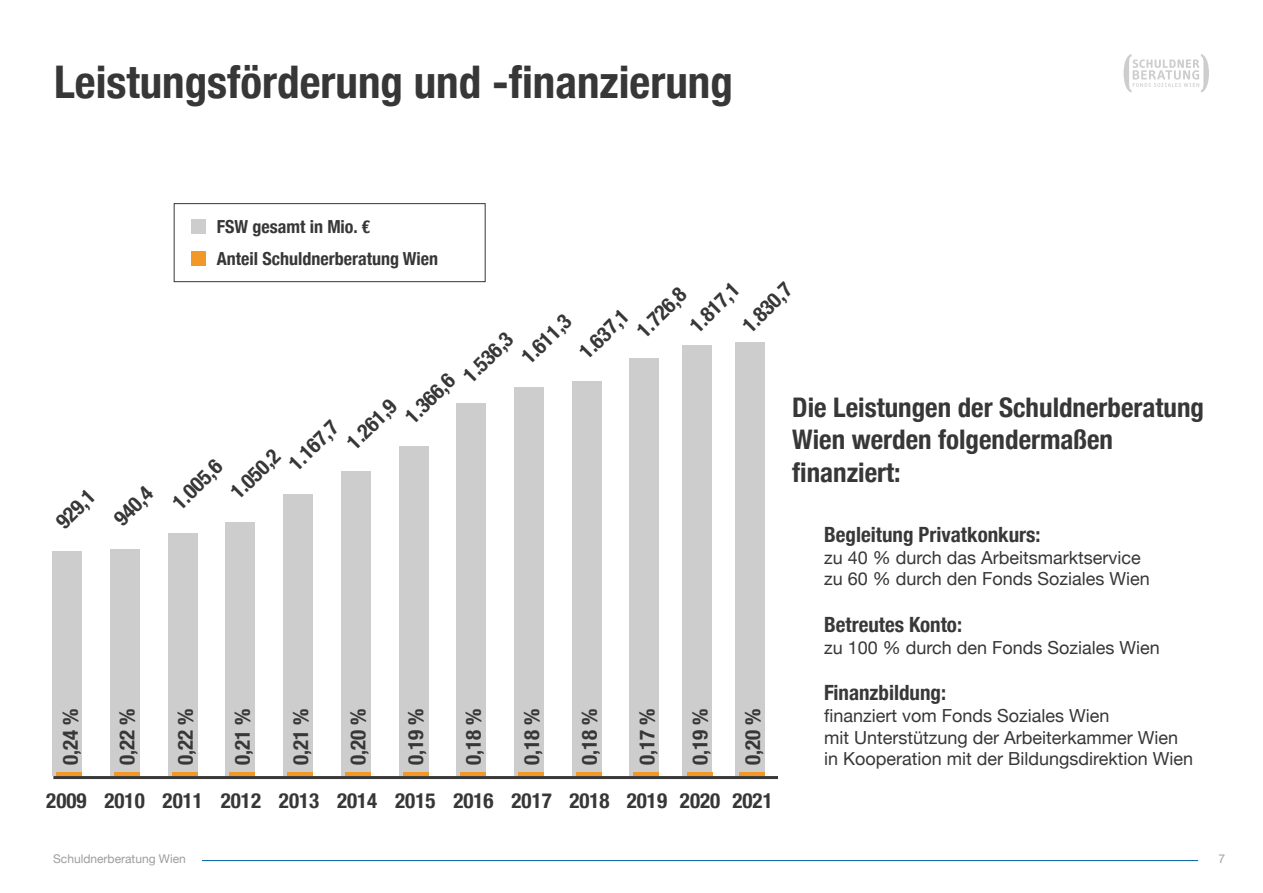
<style>
.page{position:relative;width:1263px;height:893px;background:#fff}
.page>*{position:absolute;margin:0;border:0;box-sizing:border-box;transform-origin:0 0}
.t1{font:700 condensed 45px "Helvetica Neue";color:#373737}
.t2{font:700 condensed 27px/32.4px "Helvetica Neue";color:#373737}
.t3{font:700 condensed 21px/38.7px "Helvetica Neue";color:#373737}
.t4{font:700 condensed 21px "Helvetica Neue";color:#383838}
.t5{font:18px/21.6px "Helvetica Neue";color:#373737}
.t6{font:700 condensed 18px/32.1px "Helvetica Neue";color:#373737}
.t7{font:12px "Helvetica Neue";color:#9d9d9c}
</style>
<div class="page">
<hr style="left:202px;top:860px;width:996px;height:1px;background:#005d9f">
<svg style="left:1123px;top:54px;width:86px;height:39px"></svg>
<div style="left:174px;top:203px;width:311px;height:79px;border:1px solid #373737"></div>
<div style="left:191px;top:219px;width:15px;height:15px;background:#cecdcd"></div>
<div style="left:191px;top:251px;width:15px;height:15px;background:#f19828"></div>
<hr style="left:53px;top:776px;width:725px;height:3px;background:#383838">
<div style="left:52px;top:551px;width:30px;height:224px;background:#cecdcd"></div>
<hr style="left:57px;top:772px;width:25px;height:3px;background:#f19828">
<div style="left:110px;top:549px;width:30px;height:226px;background:#cecdcd"></div>
<hr style="left:114px;top:772px;width:26px;height:3px;background:#f19828">
<div style="left:168px;top:533px;width:29px;height:242px;background:#cecdcd"></div>
<hr style="left:172px;top:772px;width:25px;height:3px;background:#f19828">
<div style="left:225px;top:522px;width:30px;height:253px;background:#cecdcd"></div>
<hr style="left:230px;top:772px;width:25px;height:3px;background:#f19828">
<div style="left:283px;top:494px;width:30px;height:281px;background:#cecdcd"></div>
<hr style="left:287px;top:772px;width:26px;height:3px;background:#f19828">
<div style="left:341px;top:471px;width:30px;height:304px;background:#cecdcd"></div>
<hr style="left:345px;top:772px;width:26px;height:3px;background:#f19828">
<div style="left:399px;top:446px;width:29px;height:329px;background:#cecdcd"></div>
<hr style="left:403px;top:772px;width:25px;height:3px;background:#f19828">
<div style="left:456px;top:403px;width:30px;height:372px;background:#cecdcd"></div>
<hr style="left:461px;top:772px;width:25px;height:3px;background:#f19828">
<div style="left:514px;top:387px;width:30px;height:388px;background:#cecdcd"></div>
<div style="left:572px;top:381px;width:30px;height:394px;background:#cecdcd"></div>
<hr style="left:518px;top:772px;width:26px;height:3px;background:#f19828">
<hr style="left:576px;top:772px;width:26px;height:3px;background:#f19828">
<div style="left:629px;top:358px;width:30px;height:417px;background:#cecdcd"></div>
<hr style="left:634px;top:772px;width:25px;height:3px;background:#f19828">
<div style="left:682px;top:345px;width:30px;height:430px;background:#cecdcd"></div>
<hr style="left:687px;top:772px;width:25px;height:3px;background:#f19828">
<div style="left:735px;top:342px;width:30px;height:433px;background:#cecdcd"></div>
<hr style="left:739px;top:772px;width:26px;height:3px;background:#f19828">
<h1 class="t1" style="left:54px;top:44px;width:680px">Leistungsförderung und -finanzierung</h1>
<p class="t6" style="left:217px;top:209px;width:223px">FSW gesamt in Mio. €<br>Anteil Schuldnerberatung Wien</p>
<p class="t3" style="left:731px;top:314px;width:62px;rotate:-45deg">1.830,7</p>
<p class="t3" style="left:678px;top:314px;width:62px;rotate:-45deg">1.817,1</p>
<p class="t3" style="left:625px;top:319px;width:62px;rotate:-45deg">1.726,8</p>
<p class="t3" style="left:494px;top:329px;width:62px;line-height:28.3px;text-indent:-54px;rotate:-45deg">1.536,3<br>1.611,3</p>
<p class="t3" style="left:568px;top:340px;width:62px;rotate:-45deg">1.637,1</p>
<p class="t3" style="left:394px;top:405px;width:62px;rotate:-45deg">1.366,6</p>
<p class="t2" style="left:792px;top:389px;width:413px">Die Leistungen der Schuldnerberatung<br>Wien werden folgendermaßen finanziert:</p>
<p class="t3" style="left:322px;top:417px;width:62px;line-height:26px;text-indent:-56px;rotate:-45deg">1.167,7<br>1.261,9</p>
<p class="t3" style="left:197px;top:459px;width:62px;line-height:33.5px;text-indent:-49px;rotate:-45deg">1.005,6<br>1.050,2</p>
<p class="t3" style="left:75px;top:480px;width:47px;text-indent:-43px;rotate:-45deg">929,1<br>940,4</p>
<p class="t4" style="left:824px;top:517px;width:218px">Begleitung Privatkonkurs:</p>
<p class="t5" style="left:824px;top:547px;width:327px">zu 40 % durch das Arbeitsmarktservice zu 60 % durch den Fonds Soziales Wien</p>
<p class="t4" style="left:824px;top:607px;width:139px">Betreutes Konto:</p>
<p class="t5" style="left:824px;top:637px;width:337px">zu 100 % durch den Fonds Soziales Wien</p>
<p class="t4" style="left:824px;top:675px;width:124px">Finanzbildung:</p>
<p class="t5" style="left:824px;top:706px;width:371px">finanziert vom Fonds Soziales Wien<br>mit Unterstützung der Arbeiterkammer Wien in Kooperation mit der Bildungsdirektion Wien</p>
<p class="t3" style="left:49px;top:765px;width:58px;rotate:-90deg">0,24 %</p>
<p class="t3" style="left:106px;top:765px;width:58px;rotate:-90deg">0,22 %</p>
<p class="t3" style="left:165px;top:765px;width:58px;rotate:-90deg">0,22 %</p>
<p class="t3" style="left:222px;top:765px;width:58px;rotate:-90deg">0,21 %</p>
<p class="t3" style="left:280px;top:765px;width:58px;rotate:-90deg">0,21 %</p>
<p class="t3" style="left:337px;top:765px;width:58px;rotate:-90deg">0,20 %</p>
<p class="t3" style="left:395px;top:765px;width:58px;rotate:-90deg">0,19 %</p>
<p class="t3" style="left:452px;top:765px;width:58px;rotate:-90deg">0,18 %</p>
<p class="t3" style="left:511px;top:765px;width:58px;rotate:-90deg">0,18 %</p>
<p class="t3" style="left:679px;top:765px;width:58px;rotate:-90deg">0,19 %</p>
<p class="t3" style="left:569px;top:765px;width:58px;rotate:-90deg">0,18 %</p>
<p class="t3" style="left:626px;top:765px;width:58px;rotate:-90deg">0,17 %</p>
<p class="t3" style="left:732px;top:765px;width:58px;rotate:-90deg">0,20 %</p>
<p class="t3" style="left:46px;top:780px;width:565px">2009 2010 2011 2012 2013 2014 2015 2016 2017 2018</p>
<p class="t3" style="left:627px;top:780px;width:42px">2019</p>
<p class="t3" style="left:680px;top:780px;width:42px">2020</p>
<p class="t3" style="left:732px;top:780px;width:42px">2021</p>
<p class="t7" style="left:53px;top:850px;width:134px">Schuldnerberatung Wien</p>
<p class="t7" style="left:1218px;top:850px;width:8px">7</p>
</div>
